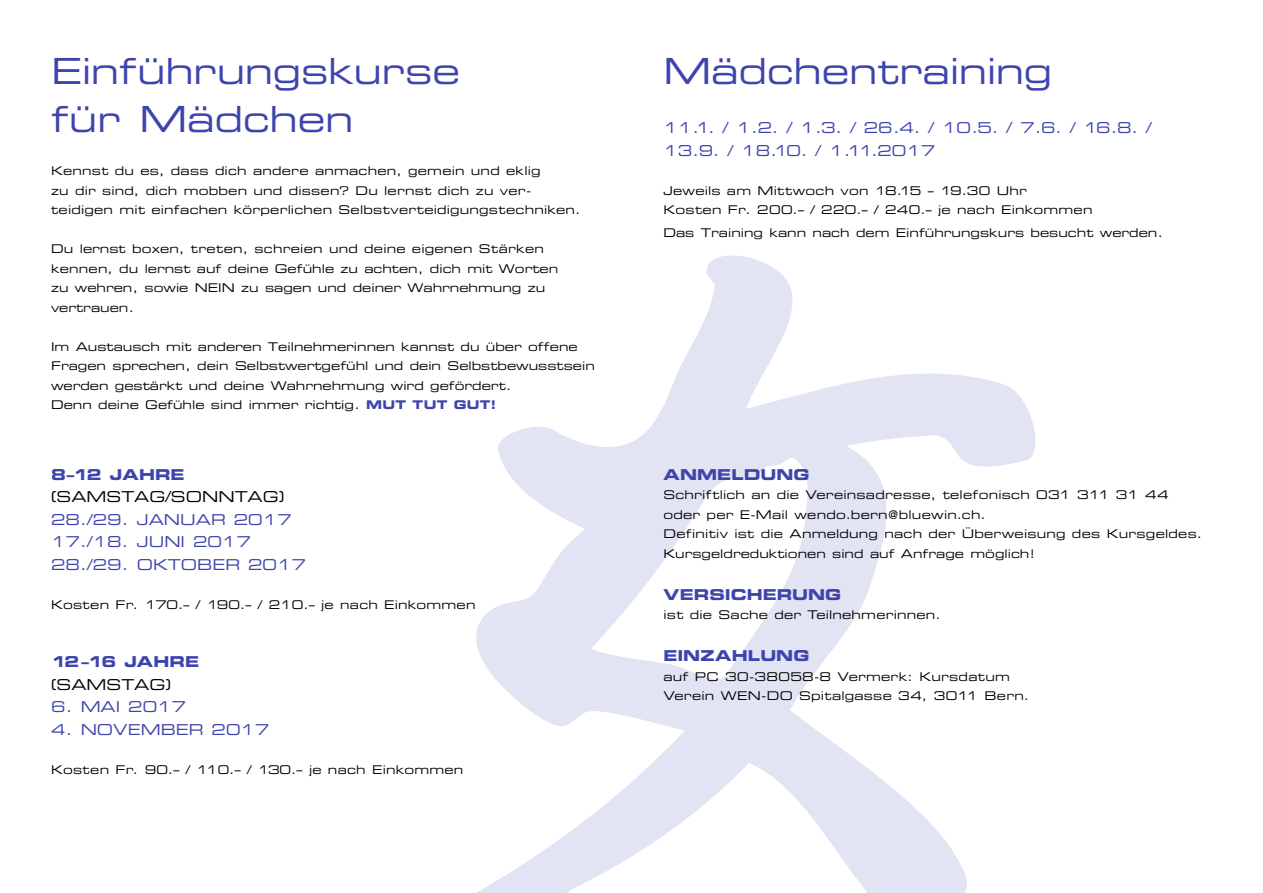
<style>
.page{position:relative;width:1263px;height:893px;background:#fff}
.page>*{position:absolute;margin:0;border:0;box-sizing:border-box;transform-origin:0 0}
.t1{font:36px/48px "Eurostile Extended Two";letter-spacing:-.005em;color:#3d44ac}
.t2{font:15px/22.5px "Eurostile Extended Two";color:#3d44ac}
.t3{font:15px "Eurostile Bold Extended Two";color:#3d44ac}
.t4{font:15px "Eurostile Extended Two";color:#000}
.t5{font:12px/19.5px "Eurostile Extended Two";letter-spacing:.01em;color:#000}
.s1{font-family:"Eurostile Bold Extended Two";color:#3d44ac}
</style>
<div class="page">
<svg style="left:476px;top:255px;width:560px;height:638px"></svg>
<h1 class="t1" style="left:51px;top:46px;width:410px">Einführungskurse für Mädchen</h1>
<p class="t5" style="left:51px;top:161px;width:531px">Kennst du es, dass dich andere anmachen, gemein und eklig<br>zu dir sind, dich mobben und dissen? Du lernst dich zu ver&shy;teidigen mit einfachen körperlichen Selbstverteidigungstechniken.</p>
<p class="t5" style="left:51px;top:239px;width:509px">Du lernst boxen, treten, schreien und deine eigenen Stärken kennen, du lernst auf deine Gefühle zu achten, dich mit Worten zu wehren, sowie NEIN zu sagen und deiner Wahrnehmung zu vertrauen.</p>
<p class="t5" style="left:51px;top:336px;width:545px">Im Austausch mit anderen Teilnehmerinnen kannst du über offene Fragen sprechen, dein Selbstwertgefühl und dein Selbstbewusstsein werden gestärkt und deine Wahrnehmung wird gefördert.<br>Denn deine Gefühle sind immer richtig. <span class="s1">MUT TUT GUT!</span></p>
<p class="t3" style="left:51px;top:464px;width:135px">8–12 JAHRE</p>
<p class="t4" style="left:51px;top:487px;width:235px">(SAMSTAG/SONNTAG)</p>
<p class="t2" style="left:51px;top:508px;width:256px">28./29. JANUAR 2017<br>17./18. JUNI 2017<br>28./29. OKTOBER 2017</p>
<p class="t5" style="left:51px;top:594px;width:426px">Kosten Fr. 170.– / 190.– / 210.– je nach Einkommen</p>
<p class="t3" style="left:51px;top:651px;width:150px">12–16 JAHRE</p>
<p class="t4" style="left:51px;top:674px;width:121px">(SAMSTAG)</p>
<p class="t2" style="left:51px;top:695px;width:137px">6. MAI 2017</p>
<p class="t2" style="left:51px;top:718px;width:220px">4. NOVEMBER 2017</p>
<p class="t5" style="left:51px;top:759px;width:414px">Kosten Fr. 90.– / 110.– / 130.– je nach Einkommen</p>
<h1 class="t1" style="left:663px;top:46px;width:390px">Mädchentraining</h1>
<p class="t2" style="left:663px;top:116px;width:490px">11.1. / 1.2. / 1.3. / 26.4. / 10.5. / 7.6. / 16.8. /<br>13.9. / 18.10. / 1.11.2017</p>
<p class="t5" style="left:663px;top:180px;width:431px">Jeweils am Mittwoch von 18.15 – 19.30 Uhr<br>Kosten Fr. 200.– / 220.– / 240.– je nach Einkommen</p>
<p class="t5" style="left:663px;top:222px;width:501px">Das Training kann nach dem Einführungskurs besucht werden.</p>
<p class="t3" style="left:663px;top:464px;width:148px">ANMELDUNG</p>
<p class="t5" style="left:663px;top:485px;width:540px">Schriftlich an die Vereinsadresse, telefonisch 031 311 31 44 oder per E-Mail wendo.bern@bluewin.ch.<br>Definitiv ist die Anmeldung nach der Überweisung des Kursgeldes.<br>Kursgeldreduktionen sind auf Anfrage möglich!</p>
<p class="t3" style="left:663px;top:584px;width:179px">VERSICHERUNG</p>
<p class="t5" style="left:663px;top:605px;width:279px">ist die Sache der Teilnehmerinnen.</p>
<p class="t3" style="left:663px;top:645px;width:147px">EINZAHLUNG</p>
<p class="t5" style="left:663px;top:667px;width:367px">auf PC 30-38058-8 Vermerk: Kursdatum<br>Verein WEN-DO Spitalgasse 34, 3011 Bern.</p>
</div>
